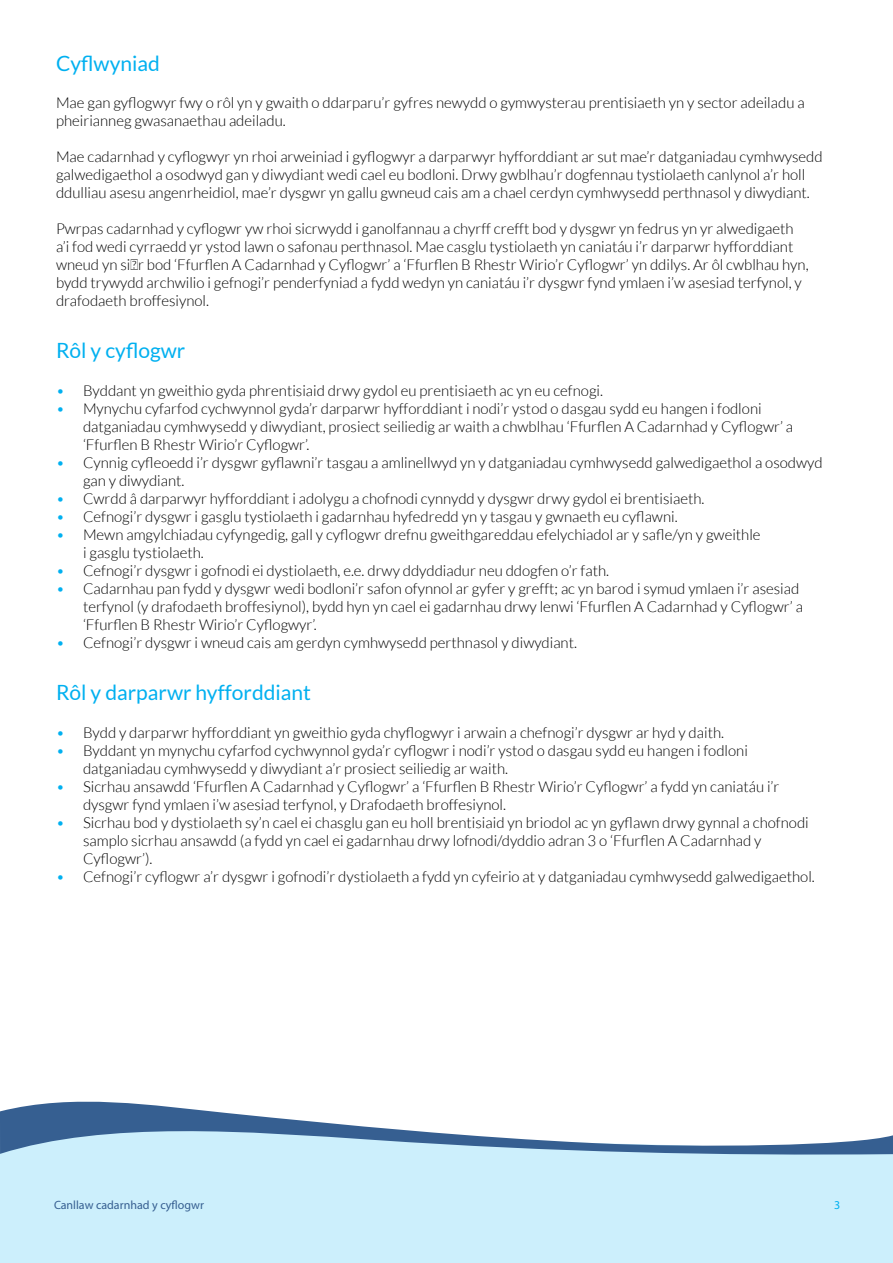
<style>
.page{position:relative;width:893px;height:1263px;background:#fff}
.page>*{position:absolute;margin:0;border:0;box-sizing:border-box;transform-origin:0 0}
.sub{font:21px "Lato";color:#00b0f0}
.body{font:300 15px/18px "Lato";color:#000}
.t1{font:12px "Myriad Pro";color:#365f91}
.t2{font:12px "Myriad Pro";color:#00b0f0}
.s1{color:#00b0f0}
</style>
<div class="page">
<div style="left:0;top:1156px;width:893px;height:107px;background:#cceffc"></div>
<svg style="left:0;top:1101px;width:893px;height:55px"></svg>
<p class="sub" style="left:56px;top:52px;width:105px">Cyflwyniad</p>
<p class="body" style="left:56px;top:94px;width:750px">Mae gan gyflogwyr fwy o rôl yn y gwaith o ddarparu’r gyfres newydd o gymwysterau prentisiaeth yn y sector adeiladu a pheirianneg gwasanaethau adeiladu.</p>
<p class="body" style="left:56px;top:148px;width:768px">Mae cadarnhad y cyflogwyr yn rhoi arweiniad i gyflogwyr a darparwyr hyfforddiant ar sut mae’r datganiadau cymhwysedd galwedigaethol a osodwyd gan y diwydiant wedi cael eu bodloni. Drwy gwblhau’r dogfennau tystiolaeth canlynol a’r holl ddulliau asesu angenrheidiol, mae’r dysgwr yn gallu gwneud cais am a chael cerdyn cymhwysedd perthnasol y diwydiant.</p>
<p class="body" style="left:56px;top:220px;width:754px">Pwrpas cadarnhad y cyflogwr yw rhoi sicrwydd i ganolfannau a chyrff crefft bod y dysgwr yn fedrus yn yr alwedigaeth a’i fod wedi cyrraedd yr ystod lawn o safonau perthnasol. Mae casglu tystiolaeth yn caniatáu i’r darparwr hyfforddiant wneud yn siŵr bod ‘Ffurflen A Cadarnhad y Cyflogwr’ a ‘Ffurflen B Rhestr Wirio’r Cyflogwr’ yn ddilys. Ar ôl cwblhau hyn, bydd trywydd archwilio i gefnogi’r penderfyniad a fydd wedyn yn caniatáu i’r dysgwr fynd ymlaen i’w asesiad terfynol, y drafodaeth broffesiynol.</p>
<p class="sub" style="left:56px;top:339px;width:131px">Rôl y cyflogwr</p>
<p class="body" style="left:56px;top:382px;width:549px"><span class="s1">•</span> Byddant yn gweithio gyda phrentisiaid drwy gydol eu prentisiaeth ac yn eu cefnogi.</p>
<p class="body" style="left:83px;top:400px;width:712px;text-indent:-27px"><span class="s1">•</span> Mynychu cyfarfod cychwynnol gyda’r darparwr hyfforddiant i nodi’r ystod o dasgau sydd eu hangen i fodloni datganiadau cymhwysedd y diwydiant, prosiect seiliedig ar waith a chwblhau ‘Ffurflen A Cadarnhad y Cyflogwr’ a ‘Ffurflen B Rhestr Wirio’r Cyflogwr’.</p>
<p class="body" style="left:83px;top:454px;width:741px;text-indent:-27px"><span class="s1">•</span> Cynnig cyfleoedd i’r dysgwr gyflawni’r tasgau a amlinellwyd yn y datganiadau cymhwysedd galwedigaethol a osodwyd gan y diwydiant.</p>
<p class="body" style="left:56px;top:490px;width:650px"><span class="s1">•</span> Cwrdd â darparwyr hyfforddiant i adolygu a chofnodi cynnydd y dysgwr drwy gydol ei brentisiaeth.</p>
<p class="body" style="left:56px;top:508px;width:623px"><span class="s1">•</span> Cefnogi’r dysgwr i gasglu tystiolaeth i gadarnhau hyfedredd yn y tasgau y gwnaeth eu cyflawni.</p>
<p class="body" style="left:83px;top:526px;width:679px;text-indent:-27px"><span class="s1">•</span> Mewn amgylchiadau cyfyngedig, gall y cyflogwr drefnu gweithgareddau efelychiadol ar y safle/yn y gweithle i gasglu tystiolaeth.</p>
<p class="body" style="left:56px;top:562px;width:555px"><span class="s1">•</span> Cefnogi’r dysgwr i gofnodi ei dystiolaeth, e.e. drwy ddyddiadur neu ddogfen o’r fath.</p>
<p class="body" style="left:83px;top:580px;width:721px;text-indent:-27px"><span class="s1">•</span> Cadarnhau pan fydd y dysgwr wedi bodloni’r safon ofynnol ar gyfer y grefft; ac yn barod i symud ymlaen i’r asesiad terfynol (y drafodaeth broffesiynol), bydd hyn yn cael ei gadarnhau drwy lenwi ‘Ffurflen A Cadarnhad y Cyflogwr’ a ‘Ffurflen B Rhestr Wirio’r Cyflogwyr’.</p>
<p class="body" style="left:56px;top:634px;width:522px"><span class="s1">•</span> Cefnogi’r dysgwr i wneud cais am gerdyn cymhwysedd perthnasol y diwydiant.</p>
<p class="sub" style="left:56px;top:681px;width:256px">Rôl y darparwr hyfforddiant</p>
<p class="body" style="left:56px;top:724px;width:670px"><span class="s1">•</span> Bydd y darparwr hyfforddiant yn gweithio gyda chyflogwyr i arwain a chefnogi’r dysgwr ar hyd y daith.</p>
<p class="body" style="left:83px;top:742px;width:666px;text-indent:-27px"><span class="s1">•</span> Byddant yn mynychu cyfarfod cychwynnol gyda’r cyflogwr i nodi’r ystod o dasgau sydd eu hangen i fodloni datganiadau cymhwysedd y diwydiant a’r prosiect seiliedig ar waith.</p>
<p class="body" style="left:83px;top:778px;width:698px;text-indent:-27px"><span class="s1">•</span> Sicrhau ansawdd ‘Ffurflen A Cadarnhad y Cyflogwr’ a ‘Ffurflen B Rhestr Wirio’r Cyflogwr’ a fydd yn caniatáu i’r dysgwr fynd ymlaen i’w asesiad terfynol, y Drafodaeth broffesiynol.</p>
<p class="body" style="left:83px;top:814px;width:727px;text-indent:-27px"><span class="s1">•</span> Sicrhau bod y dystiolaeth sy’n cael ei chasglu gan eu holl brentisiaid yn briodol ac yn gyflawn drwy gynnal a chofnodi samplo sicrhau ansawdd (a fydd yn cael ei gadarnhau drwy lofnodi/dyddio adran 3 o ‘Ffurflen A Cadarnhad y<br>Cyflogwr’).</p>
<p class="body" style="left:56px;top:868px;width:760px"><span class="s1">•</span> Cefnogi’r cyflogwr a’r dysgwr i gofnodi’r dystiolaeth a fydd yn cyfeirio at y datganiadau cymhwysedd galwedigaethol.</p>
<p class="t1" style="left:54px;top:1197px;width:151px">Canllaw cadarnhad y cyflogwr</p>
<p class="t2" style="left:834px;top:1197px;width:8px">3</p>
</div>
